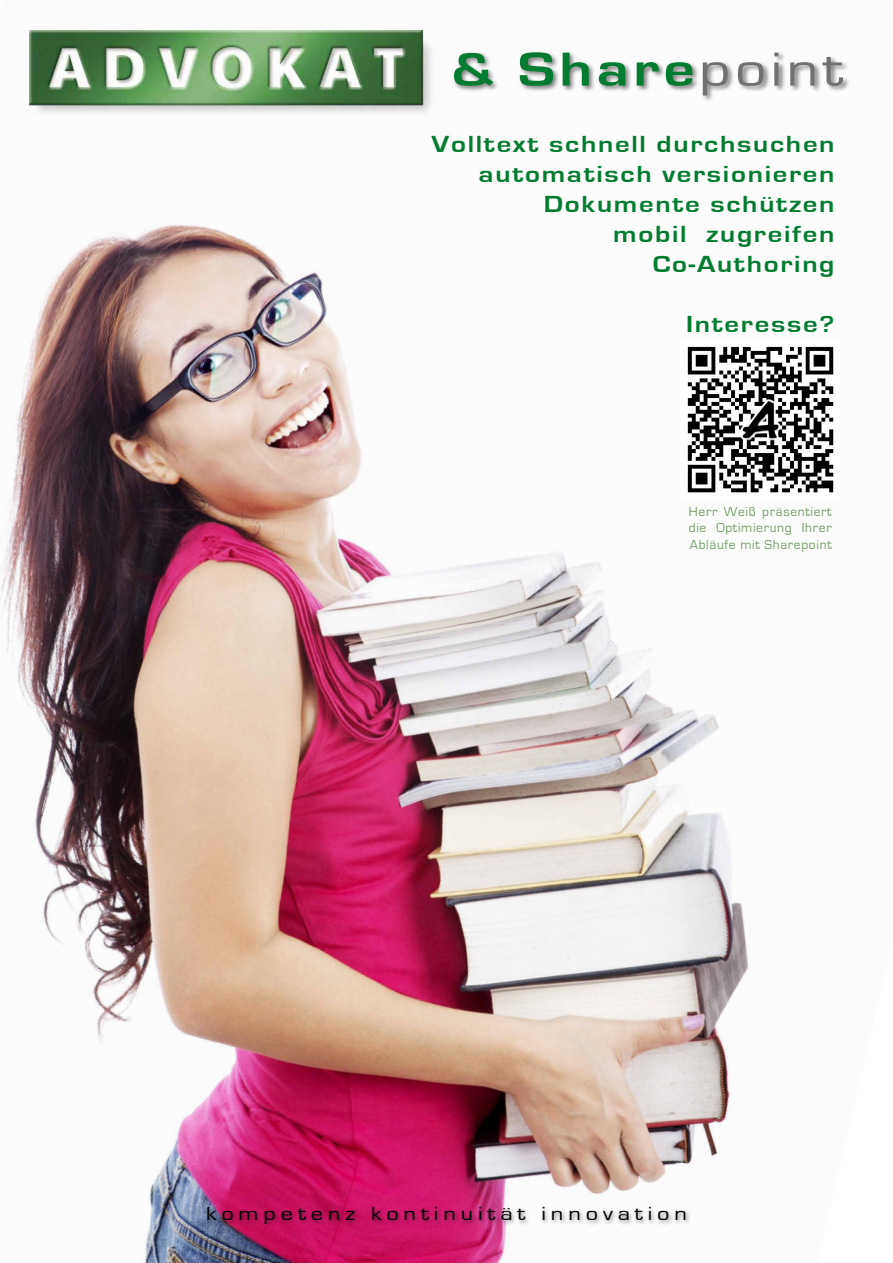
<style>
.page{position:relative;width:893px;height:1263px;background:#fff}
.page>*{position:absolute;margin:0;border:0;box-sizing:border-box;transform-origin:0 0}
.t1{font:700 49.5px "Eurostile";letter-spacing:.07em;color:#037c31;scale:1.25 1}
.t2{font:700 24px/30px "Eurostile";letter-spacing:.06em;color:#037c31;text-align:right;scale:1.2 1}
.t3{font:19.5px "Eurostile";letter-spacing:.2em;color:#000;scale:1.25 1}
.t4{font:13.5px/16.2px "Eurostile";letter-spacing:.05em;color:#719d63;text-align:justify}
.s1{font-weight:400;color:#707172}
</style>
<div class="page">
<img style="left:0;top:30px;width:749px;height:1233px">
<img style="left:30px;top:31px;width:405px;height:87px">
<img style="left:680px;top:339px;width:154px;height:160px">
<div style="left:452px;top:51px;width:398px;height:52px;background:#000;opacity:.5"></div>
<div style="left:204px;top:1205px;width:488px;height:25px;background:#000;opacity:.5"></div>
<h1 class="t1" style="left:451px;top:42px;width:315px">&amp; Share<span class="s1">point</span></h1>
<p class="t2" style="left:432px;top:130px;width:337px">Volltext schnell durchsuchen automatisch versionieren<br>Dokumente schützen<br>mobil zugreifen<br>Co-Authoring</p>
<p class="t2" style="left:686px;top:310px;width:125px">Interesse?</p>
<p class="t4" style="left:689px;top:504px;width:144px">Herr Weiß präsentiert die Optimierung Ihrer Abläufe mit Sharepoint</p>
<p class="t3" style="left:206px;top:1203px;width:386px">kompetenz kontinuität innovation</p>
</div>
